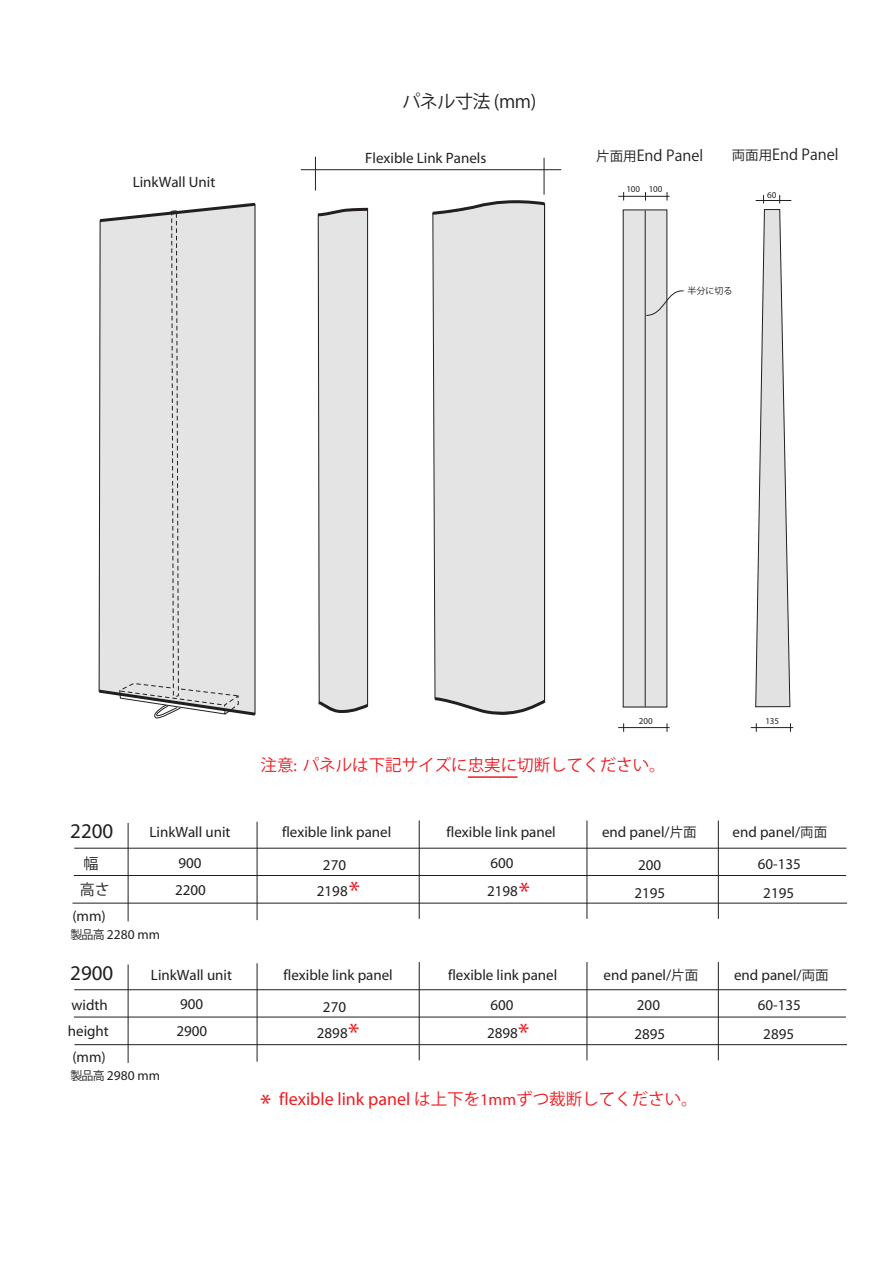
<style>
.page{position:relative;width:893px;height:1263px;background:#fff}
.page>*{position:absolute;margin:0;border:0;box-sizing:border-box;transform-origin:0 0}
.t1{font:27px "Myriad";color:#ee1d23}
.t2{font:21px "Myriad";color:#231f20}
.t3{font:18px "Myriad";color:#ee1d23}
.t4{font:18px "Koz Go Pro";letter-spacing:-.025em;color:#231f20}
.t5{font:16.5px "Koz Go Pro";color:#ee1d23}
.t6{font:15px "Myriad";color:#231f20}
.t7{font:15px "Koz Go Pro";color:#231f20}
.t8{font:13.5px "Myriad";color:#231f20}
.t9{font:9px "Myriad";color:#231f20}
.t10{font:9px "Koz Go Pro";color:#231f20}
.s1{font-size:13.5px}
.s2{font-family:"Myriad"}
.s3{font-family:"Koz Go Pro";font-size:13.5px}
.s4{font-family:"Koz Go Pro";font-size:12px}
.s5{font-family:"Koz Go Pro";font-size:16.5px}
.s6{font-size:16.5px}
</style>
<div class="page">
<svg style="left:317px;top:847px;width:51px;height:199px"></svg>
<svg style="left:432px;top:216px;width:113px;height:801px"></svg>
<svg style="left:96px;top:202px;width:162px;height:824px"></svg>
<svg style="left:432px;top:200px;width:114px;height:16px"></svg>
<svg style="left:432px;top:695px;width:114px;height:23px"></svg>
<svg style="left:317px;top:207px;width:52px;height:506px;background:#dad9d9"></svg>
<hr style="left:74px;top:848px;width:772px;height:1px;background:#231f20">
<hr style="left:72px;top:903px;width:775px;height:1px;background:#231f20">
<hr style="left:74px;top:875px;width:772px;height:1px;background:#231f20">
<hr style="left:301px;top:169px;width:260px;height:1px;background:#231f20">
<hr style="left:544px;top:158px;width:1px;height:37px;background:#231f20">
<hr style="left:315px;top:157px;width:1px;height:34px;background:#231f20">
<svg style="left:755px;top:209px;width:36px;height:498px"></svg>
<hr style="left:128px;top:823px;width:1px;height:98px;background:#231f20">
<hr style="left:587px;top:820px;width:1px;height:99px;background:#231f20">
<hr style="left:257px;top:822px;width:1px;height:98px;background:#231f20">
<hr style="left:756px;top:200px;width:35px;height:1px;background:#231f20">
<hr style="left:751px;top:727px;width:42px;height:1px;background:#231f20">
<hr style="left:618px;top:727px;width:51px;height:1px;background:#231f20">
<hr style="left:618px;top:196px;width:51px;height:1px;background:#231f20">
<hr style="left:419px;top:820px;width:1px;height:99px;background:#231f20">
<hr style="left:74px;top:989px;width:772px;height:1px;background:#231f20">
<hr style="left:74px;top:1044px;width:773px;height:1px;background:#231f20">
<hr style="left:74px;top:1017px;width:772px;height:1px;background:#231f20">
<hr style="left:128px;top:964px;width:1px;height:99px;background:#231f20">
<hr style="left:587px;top:962px;width:1px;height:98px;background:#231f20">
<hr style="left:718px;top:820px;width:1px;height:99px;background:#231f20">
<hr style="left:718px;top:962px;width:1px;height:98px;background:#231f20">
<hr style="left:257px;top:963px;width:1px;height:99px;background:#231f20">
<hr style="left:419px;top:962px;width:1px;height:98px;background:#231f20">
<div style="left:623px;top:210px;width:44px;height:497px;background:#e5e4e4"></div>
<hr style="left:645px;top:210px;width:1px;height:497px;background:#231f20">
<svg style="left:645px;top:289px;width:39px;height:27px"></svg>
<hr style="left:468px;top:776px;width:50px;height:2px;background:#ee1d23">
<p class="t6" style="left:133px;top:174px;width:84px">LinkWall Unit</p>
<p class="t4" style="left:402px;top:90px;width:135px">パネル寸法 (mm)</p>
<p class="t6" style="left:365px;top:151px;width:123px">Flexible Link Panels</p>
<p class="t7" style="left:596px;top:145px;width:108px"><span class="s1">片面用</span>End Panel</p>
<p class="t7" style="left:732px;top:145px;width:108px"><span class="s1">両面用</span>End Panel</p>
<p class="t9" style="left:626px;top:184px;width:38px">100 100</p>
<p class="t10" style="left:688px;top:284px;width:46px">半分に切る</p>
<p class="t9" style="left:767px;top:191px;width:11px">60</p>
<p class="t9" style="left:639px;top:716px;width:15px">200</p>
<p class="t9" style="left:765px;top:716px;width:15px">135</p>
<p class="t5" style="left:261px;top:754px;width:407px">注意<span class="s2">:</span> パネルは下記サイズに忠実に切断してください。</p>
<h2 class="t2" style="left:70px;top:821px;width:45px">2200</h2>
<p class="t6" style="left:602px;top:825px;width:96px">end panel/<span class="s3">片面</span></p>
<p class="t6" style="left:149px;top:825px;width:83px">LinkWall unit</p>
<p class="t6" style="left:282px;top:825px;width:111px">flexible link panel</p>
<p class="t6" style="left:447px;top:825px;width:111px">flexible link panel</p>
<p class="t6" style="left:732px;top:825px;width:96px">end panel/<span class="s3">両面</span></p>
<p class="t6" style="left:179px;top:855px;width:25px">900</p>
<p class="t6" style="left:491px;top:856px;width:25px">600</p>
<p class="t6" style="left:638px;top:857px;width:25px">200</p>
<p class="t7" style="left:84px;top:854px;width:16px">幅</p>
<p class="t6" style="left:758px;top:856px;width:45px">60-135</p>
<p class="t6" style="left:323px;top:858px;width:25px">270</p>
<p class="t7" style="left:80px;top:879px;width:31px">高さ</p>
<p class="t6" style="left:72px;top:908px;width:35px">(mm)</p>
<p class="t8" style="left:70px;top:927px;width:91px"><span class="s4">製品高</span> 2280 mm</p>
<h1 class="t1" style="left:349px;top:877px;width:13px">*</h1>
<h1 class="t1" style="left:519px;top:879px;width:13px">*</h1>
<p class="t6" style="left:175px;top:882px;width:32px">2200</p>
<p class="t6" style="left:317px;top:884px;width:32px">2198</p>
<p class="t6" style="left:487px;top:884px;width:32px">2198</p>
<p class="t6" style="left:763px;top:885px;width:32px">2195</p>
<p class="t6" style="left:634px;top:885px;width:32px">2195</p>
<h2 class="t2" style="left:70px;top:962px;width:45px">2900</h2>
<p class="t6" style="left:151px;top:967px;width:83px">LinkWall unit</p>
<p class="t6" style="left:284px;top:967px;width:111px">flexible link panel</p>
<p class="t6" style="left:448px;top:967px;width:111px">flexible link panel</p>
<p class="t6" style="left:603px;top:967px;width:96px">end panel/<span class="s3">片面</span></p>
<p class="t6" style="left:734px;top:967px;width:96px">end panel/<span class="s3">両面</span></p>
<p class="t6" style="left:180px;top:997px;width:25px">900</p>
<p class="t6" style="left:323px;top:999px;width:25px">270</p>
<p class="t6" style="left:491px;top:997px;width:25px">600</p>
<p class="t6" style="left:72px;top:998px;width:38px">width</p>
<p class="t6" style="left:758px;top:998px;width:45px">60-135</p>
<p class="t6" style="left:637px;top:997px;width:25px">200</p>
<p class="t6" style="left:68px;top:1024px;width:42px">height</p>
<p class="t6" style="left:72px;top:1050px;width:35px">(mm)</p>
<p class="t8" style="left:70px;top:1069px;width:91px"><span class="s4">製品高</span> 2980 mm</p>
<h1 class="t1" style="left:518px;top:1019px;width:13px">*</h1>
<h1 class="t1" style="left:348px;top:1019px;width:13px">*</h1>
<p class="t6" style="left:177px;top:1024px;width:32px">2900</p>
<p class="t6" style="left:487px;top:1025px;width:32px">2898</p>
<p class="t6" style="left:763px;top:1027px;width:32px">2895</p>
<p class="t6" style="left:317px;top:1025px;width:32px">2898</p>
<p class="t6" style="left:634px;top:1027px;width:32px">2895</p>
<h1 class="t1" style="left:260px;top:1091px;width:13px">*</h1>
<p class="t3" style="left:279px;top:1090px;width:420px">flexible link panel <span class="s5">は上下を</span><span class="s6">1mm</span><span class="s5">ずつ裁断してください。</span></p>
</div>
